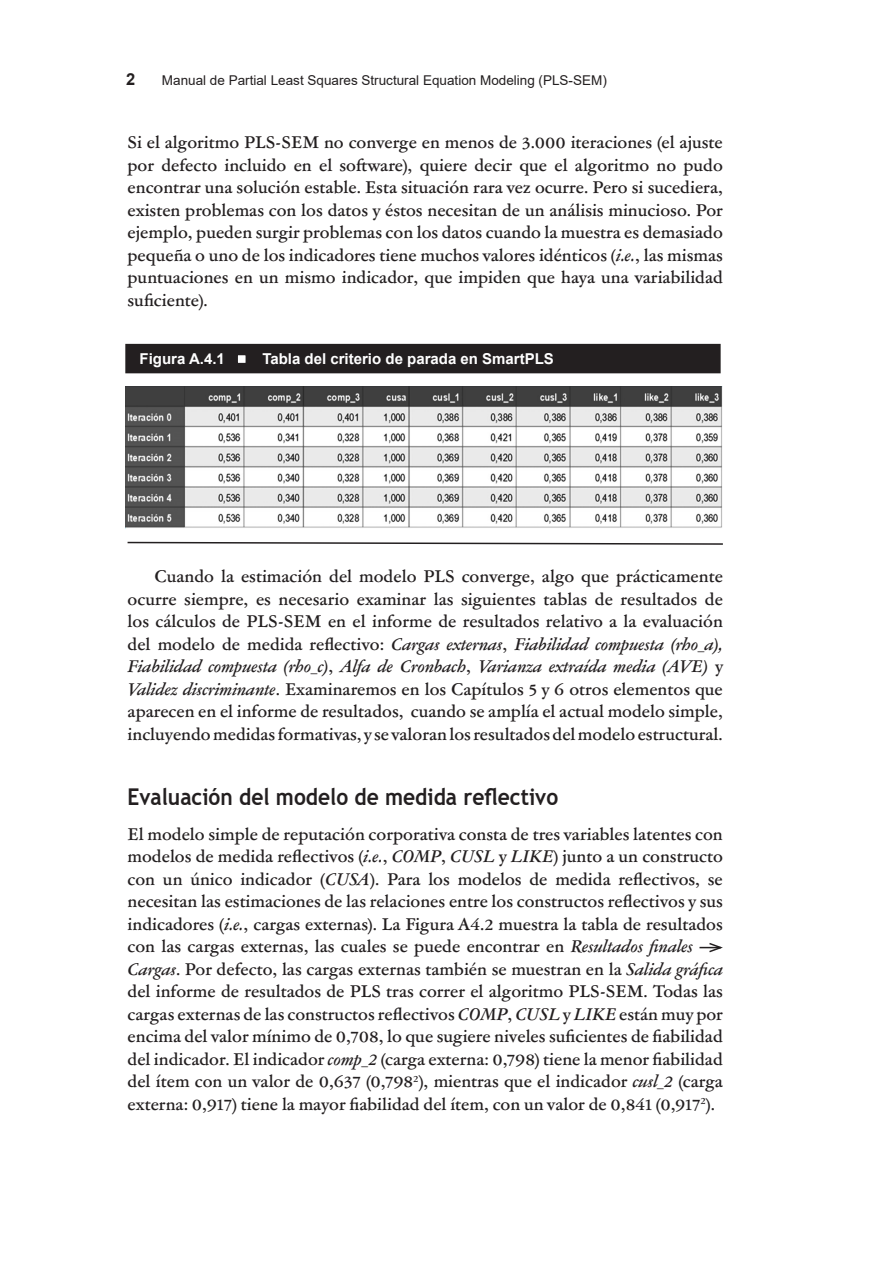
<style>
.page{position:relative;width:893px;height:1263px;background:#fff}
.page>*{position:absolute;margin:0;border:0;box-sizing:border-box;transform-origin:0 0}
.t1{font:700 23.1px "Trebuchet MS";color:#231f20;scale:.91 1}
.TEXT_IND{font:500 16.5px/22.5px "Garamond ATF Text";color:#231f20;text-align:justify}
.TEXT{font:500 16.5px/22.5px "Garamond ATF Text";color:#231f20}
.t2{font:700 16.5px "Arial";color:#231f20}
.t3{font:700 15px "Arial";color:#fff}
.t4{font:13.5px "Arial";color:#231f20}
.s1{font-style:italic}
</style>
<div class="page">
<svg style="left:699px;top:943px;width:24px;height:10px"></svg>
<div style="left:126px;top:345px;width:594px;height:28px;background:#231f20"></div>
<div style="left:125px;top:344px;width:596px;height:29px;border:2px solid #231f20"></div>
<div style="left:237px;top:354px;width:9px;height:10px;background:#fff"></div>
<div style="left:236px;top:354px;width:11px;height:10px;border:2px solid #231f20"></div>
<img style="left:125px;top:386px;width:597px;height:142px">
<svg style="left:127px;top:541px;width:596px;height:4px"></svg>
<p class="t2" style="left:126px;top:68px;width:11px">2</p>
<p class="t4" style="left:162px;top:71px;width:446px">Manual de Partial Least Squares Structural Equation Modeling (PLS-SEM)</p>
<p class="TEXT_IND" style="left:128px;top:131px;width:597px">Si el algoritmo PLS-SEM no converge en menos de 3.000 iteraciones (el ajuste por defecto incluido en el software), quiere decir que el algoritmo no pudo encontrar una solución estable. Esta situación rara vez ocurre. Pero si sucediera, existen problemas con los datos y éstos necesitan de un análisis minucioso. Por ejemplo, pueden surgir problemas con los datos cuando la muestra es demasiado pequeña o uno de los indicadores tiene muchos valores idénticos (<span class="s1">i.e.</span>, las mismas puntuaciones en un mismo indicador, que impiden que haya una variabilidad suficiente).</p>
<p class="t3" style="left:140px;top:348px;width:87px">Figura A.4.1</p>
<p class="t3" style="left:262px;top:348px;width:293px">Tabla del criterio de parada en SmartPLS</p>
<p class="TEXT_IND" style="left:128px;top:564px;width:597px;text-indent:27px">Cuando la estimación del modelo PLS converge, algo que prácticamente ocurre siempre, es necesario examinar las siguientes tablas de resultados de los cálculos de PLS-SEM en el informe de resultados relativo a la evaluación del modelo de medida reflectivo: <span class="s1">Cargas externas</span>, <span class="s1">Fiabilidad compuesta (rho_a), Fiabilidad compuesta (rho_c)</span>, <span class="s1">Alfa de Cronbach</span>, <span class="s1">Varianza extraída media (AVE)</span> y <span class="s1">Validez discriminante</span>. Examinaremos en los Capítulos 5 y 6 otros elementos que aparecen en el informe de resultados, cuando se amplía el actual modelo simple, incluyendo medidas formativas, y se valoran los resultados del modelo estructural.</p>
<h2 class="t1" style="left:128px;top:782px;width:475px">Evaluación del modelo de medida reflectivo</h2>
<p class="TEXT" style="left:128px;top:822px;width:597px">El modelo simple de reputación corporativa consta de tres variables latentes con modelos de medida reflectivos (<span class="s1">i.e.</span>, <span class="s1">COMP</span>, <span class="s1">CUSL</span> y <span class="s1">LIKE</span>) junto a un constructo con un único indicador (<span class="s1">CUSA</span>). Para los modelos de medida reflectivos, se necesitan las estimaciones de las relaciones entre los constructos reflectivos y sus indicadores (<span class="s1">i.e.</span>, cargas externas). La Figura A4.2 muestra la tabla de resultados con las cargas externas, las cuales se puede encontrar en <span class="s1">Resultados finales Cargas</span>. Por defecto, las cargas externas también se muestran en la <span class="s1">Salida gráfica </span>del informe de resultados de PLS tras correr el algoritmo PLS-SEM. Todas las cargas externas de las constructos reflectivos <span class="s1">COMP</span>, <span class="s1">CUSL</span> y <span class="s1">LIKE</span> están muy por encima del valor mínimo de 0,708, lo que sugiere niveles suficientes de fiabilidad del indicador. El indicador <span class="s1">comp_2</span> (carga externa: 0,798) tiene la menor fiabilidad del ítem con un valor de 0,637 (0,798<sup>2</sup>), mientras que el indicador <span class="s1">cusl_2</span> (carga externa: 0,917) tiene la mayor fiabilidad del ítem, con un valor de 0,841 (0,917<sup>2</sup>).</p>
</div>
